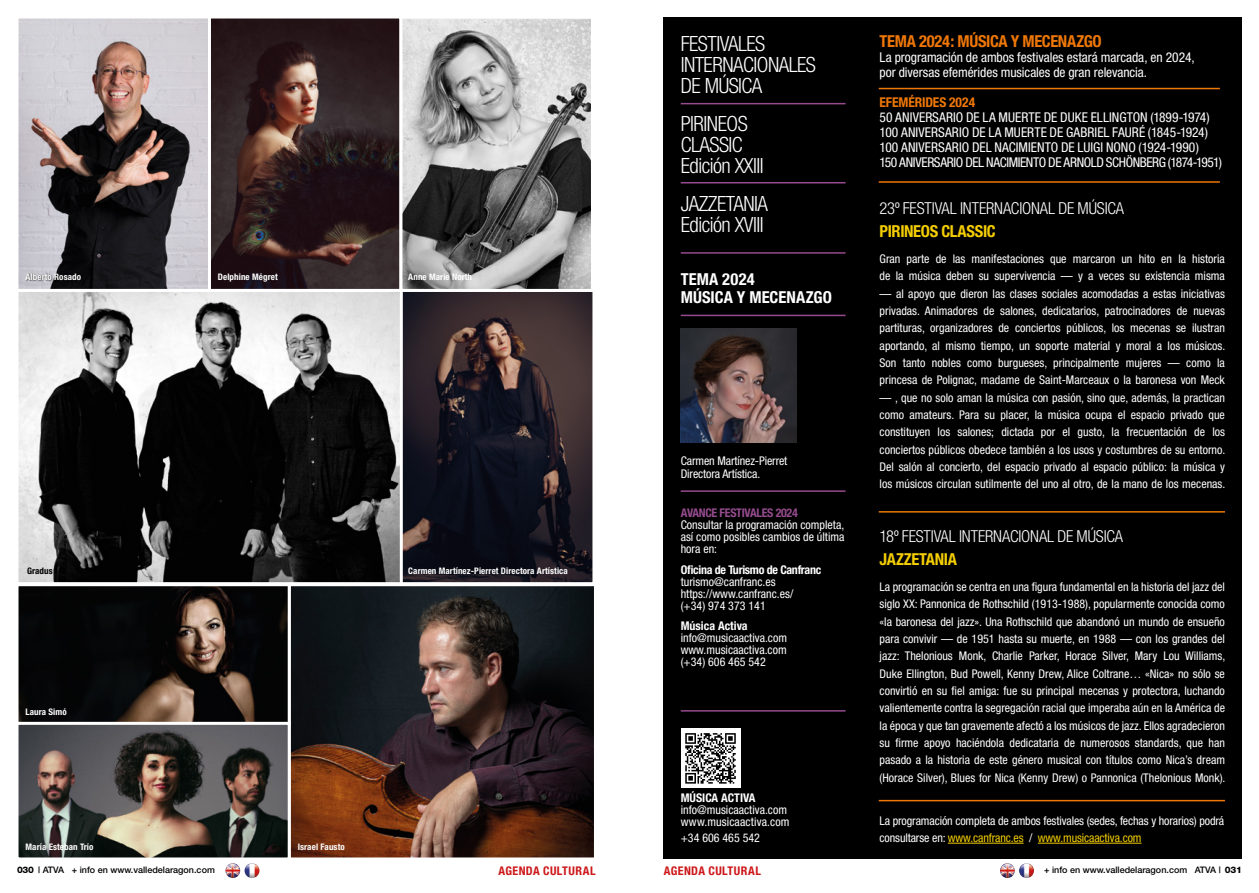
<style>
.page{position:relative;width:1259px;height:893px;background:#fff}
.page>*{position:absolute;margin:0;border:0;box-sizing:border-box;transform-origin:0 0}
.t1{font:300 condensed 21px/21px "Helvetica Neue";letter-spacing:-.025em;color:#fff}
.t2{font:300 condensed 16.5px/23.2px "Helvetica Neue";letter-spacing:-.01em;color:#fff}
.t3{font:700 condensed 16.5px "Helvetica Neue";letter-spacing:-.02em;color:#ee7707}
.t4{font:700 condensed 16.5px/18px "Helvetica Neue";letter-spacing:.005em;color:#fff}
.t5{font:condensed 13.5px/15px "Helvetica Neue";letter-spacing:-.005em;color:#fff}
.t6{font:condensed 12px/17.4px "Helvetica Neue";color:#fff}
.t7{font:700 condensed 12px "Helvetica Neue";letter-spacing:.035em;color:#cd1719}
.t8{font:700 condensed 9px "Helvetica Neue";letter-spacing:.01em;color:#fff}
.t9{font:500 9px "Helvetica Neue";color:#000}
.t10{font:700 condensed 9px "Helvetica Neue";letter-spacing:.01em;color:#000}
.s1{font-weight:700;color:#954b8e}
.s2{font-weight:700}
.s3{font-weight:700;color:#ee7707}
.s4{font-weight:700;color:#f4ce00}
.s5{color:#f4ce00}
.s6{font-weight:800}
.s7{font-style:inherit}
</style>
<div class="page">
<img style="left:244px;top:863px;width:15px;height:15px;border-radius:7px">
<img style="left:225px;top:863px;width:15px;height:15px;border-radius:7px">
<img style="left:1019px;top:863px;width:15px;height:15px;border-radius:7px">
<img style="left:1000px;top:863px;width:15px;height:15px;border-radius:7px">
<img style="left:20px;top:293px;width:379px;height:288px">
<div style="left:16px;top:289px;width:387px;height:296px;border:3px solid #fff"></div>
<svg style="left:404px;top:293px;width:187px;height:288px;background:#272027"></svg>
<div style="left:400px;top:289px;width:195px;height:296px;border:3px solid #fff"></div>
<svg style="left:292px;top:587px;width:301px;height:269px;background:#3a2822"></svg>
<div style="left:288px;top:583px;width:309px;height:277px;border:3px solid #fff"></div>
<img style="left:20px;top:20px;width:187px;height:268px">
<div style="left:16px;top:16px;width:195px;height:276px;border:3px solid #fff"></div>
<svg style="left:20px;top:587px;width:267px;height:134px;background:#1d1816"></svg>
<div style="left:16px;top:583px;width:275px;height:142px;border:3px solid #fff"></div>
<svg style="left:20px;top:726px;width:267px;height:130px;background:#57524d"></svg>
<div style="left:16px;top:722px;width:275px;height:138px;border:3px solid #fff"></div>
<svg style="left:212px;top:20px;width:186px;height:268px;background:#342323"></svg>
<div style="left:208px;top:16px;width:194px;height:276px;border:3px solid #fff"></div>
<svg style="left:403px;top:20px;width:187px;height:268px;background:#909090"></svg>
<div style="left:399px;top:16px;width:195px;height:276px;border:3px solid #fff"></div>
<div style="left:26px;top:273px;width:57px;height:9px;background:#000;opacity:.75"></div>
<div style="left:663px;top:17px;width:579px;height:842px;background:#000"></div>
<div style="left:681px;top:729px;width:59px;height:59px;background:#fff"></div>
<svg style="left:685px;top:733px;width:51px;height:51px"></svg>
<hr style="left:681px;top:103px;width:164px;height:1px;background:#954b8e">
<hr style="left:681px;top:182px;width:164px;height:1px;background:#954b8e">
<hr style="left:681px;top:252px;width:164px;height:2px;background:#954b8e">
<hr style="left:681px;top:315px;width:164px;height:1px;background:#954b8e">
<hr style="left:681px;top:490px;width:164px;height:2px;background:#954b8e">
<hr style="left:681px;top:710px;width:164px;height:2px;background:#954b8e">
<img style="left:681px;top:329px;width:115px;height:113px">
<hr style="left:878px;top:181px;width:341px;height:2px;background:#ee7707">
<hr style="left:878px;top:88px;width:341px;height:1px;background:#ee7707">
<hr style="left:878px;top:511px;width:347px;height:2px;background:#ee7707">
<hr style="left:878px;top:800px;width:347px;height:1px;background:#ee7707">
<hr style="left:948px;top:843px;width:75px;height:1px;background:#f4ce00">
<hr style="left:1038px;top:843px;width:103px;height:1px;background:#f4ce00">
<p class="t8" style="left:26px;top:271px;width:57px">Alberto Rosado</p>
<p class="t8" style="left:218px;top:271px;width:61px">Delphine Mégret</p>
<p class="t8" style="left:408px;top:271px;width:65px">Anne Marie North</p>
<p class="t10" style="left:27px;top:565px;width:27px">Gradus</p>
<p class="t8" style="left:26px;top:706px;width:43px">Laura Simó</p>
<p class="t8" style="left:26px;top:842px;width:69px">María Esteban Trío</p>
<p class="t8" style="left:408px;top:565px;width:161px">Carmen Martínez-Pierret Directora Artística</p>
<p class="t8" style="left:298px;top:842px;width:49px">Israel Fausto</p>
<p class="t1" style="left:681px;top:33px;width:137px">FESTIVALES<br>INTERNACIONALES<br>DE MÚSICA</p>
<p class="t1" style="left:681px;top:113px;width:84px">PIRINEOS<br>CLASSIC<br>Edición XXIII</p>
<p class="t1" style="left:681px;top:193px;width:89px">JAZZETANIA<br>Edición XVIII</p>
<p class="t4" style="left:681px;top:270px;width:153px">TEMA 2024<br>MÚSICA Y MECENAZGO</p>
<p class="t6" style="left:681px;top:454px;width:108px;line-height:13.5px">Carmen Martínez-Pierret<br>Directora Artística.</p>
<p class="t6" style="left:681px;top:507px;width:165px;line-height:12px"><span class="s1">AVANCE FESTIVALES 2024<br></span>Consultar la programación completa, así como posibles cambios de última hora en:</p>
<p class="t6" style="left:681px;top:563px;width:142px;line-height:12px"><span class="s2">Oficina de Turismo de Canfranc </span>turismo@canfranc.es https://www.canfranc.es/<br>(+34) 974 373 141</p>
<p class="t6" style="left:681px;top:620px;width:108px;line-height:12px"><span class="s2">Música Activa </span>info@musicaactiva.com www.musicaactiva.com (+34) 606 465 542</p>
<p class="t6" style="left:681px;top:791px;width:110px;line-height:12px"><span class="s2">MÚSICA ACTIVA </span>info@musicaactiva.com www.musicaactiva.com</p>
<p class="t6" style="left:681px;top:829px;width:81px">+34 606 465 542</p>
<p class="t3" style="left:879px;top:31px;width:224px">TEMA 2024: MÚSICA Y MECENAZGO</p>
<p class="t5" style="left:879px;top:49px;width:316px">La programación de ambos festivales estará marcada, en 2024, por diversas efemérides musicales de gran relevancia.</p>
<p class="t5" style="left:879px;top:94px;width:344px"><span class="s3">EFEMÉRIDES 2024<br></span>50 ANIVERSARIO DE LA MUERTE DE DUKE ELLINGTON (1899-1974)<br>100 ANIVERSARIO DE LA MUERTE DE GABRIEL FAURÉ (1845-1924)<br>100 ANIVERSARIO DEL NACIMIENTO DE LUIGI NONO (1924-1990)<br>150 ANIVERSARIO DEL NACIMIENTO DE ARNOLD SCHÖNBERG (1874-1951)</p>
<p class="t2" style="left:879px;top:196px;width:246px">23º FESTIVAL INTERNACIONAL DE MÚSICA<br><span class="s4">PIRINEOS CLASSIC</span></p>
<p class="t6" style="left:879px;top:250px;width:347px">Gran parte de las manifestaciones que marcaron un hito en la historia de la música deben su supervivencia — y a veces su existencia misma</p>
<p class="t6" style="left:879px;top:285px;width:347px;text-align:justify">— al apoyo que dieron las clases sociales acomodadas a estas iniciativas privadas. Animadores de salones, dedicatarios, patrocinadores de nuevas partituras, organizadores de conciertos públicos, los mecenas se ilustran aportando, al mismo tiempo, un soporte material y moral a los músicos.<br>Son tanto nobles como burgueses, principalmente mujeres — como la princesa de Polignac, madame de Saint-Marceaux o la baronesa von Meck</p>
<p class="t6" style="left:879px;top:389px;width:347px;text-align:justify">— , que no solo aman la música con pasión, sino que, además, la practican como amateurs. Para su placer, la música ocupa el espacio privado que constituyen los salones; dictada por el gusto, la frecuentación de los conciertos públicos obedece también a los usos y costumbres de su entorno.<br>Del salón al concierto, del espacio privado al espacio público: la música y los músicos circulan sutilmente del uno al otro, de la mano de los mecenas.</p>
<p class="t2" style="left:879px;top:524px;width:245px">18º FESTIVAL INTERNACIONAL DE MÚSICA<br><span class="s4">JAZZETANIA</span></p>
<p class="t6" style="left:879px;top:578px;width:347px;text-align:justify">La programación se centra en una figura fundamental en la historia del jazz del siglo XX: Pannonica de Rothschild (1913-1988), popularmente conocida como «la baronesa del jazz». Una Rothschild que abandonó un mundo de ensueño para convivir — de 1951 hasta su muerte, en 1988 — con los grandes del jazz: Thelonious Monk, Charlie Parker, Horace Silver, Mary Lou Williams, Duke Ellington, Bud Powell, Kenny Drew, Alice Coltrane… «Nica» no sólo se convirtió en su fiel amiga: fue su principal mecenas y protectora, luchando valientemente contra la segregación racial que imperaba aún en la América de la época y que tan gravemente afectó a los músicos de jazz. Ellos agradecieron su firme apoyo haciéndola dedicataria de numerosos standards, que han pasado a la historia de este género musical con títulos como Nica’s dream (Horace Silver), Blues for Nica (Kenny Drew) o Pannonica (Thelonious Monk).</p>
<p class="t6" style="left:879px;top:812px;width:346px">La programación completa de ambos festivales (sedes, fechas y horarios) podrá consultarse en: <span class="s5">www.canfranc.es</span> / <span class="s5">www.musicaactiva.com</span></p>
<p class="t9" style="left:17px;top:865px;width:199px"><span class="s6">030</span> <span class="s7">| ATVA</span> + info en www.valledelaragon.com</p>
<p class="t7" style="left:498px;top:864px;width:99px">AGENDA CULTURAL</p>
<p class="t7" style="left:664px;top:864px;width:99px">AGENDA CULTURAL</p>
<p class="t9" style="left:1044px;top:865px;width:199px">+ info en www.valledelaragon.com <span class="s7">ATVA |</span> <span class="s6">031</span></p>
</div>
